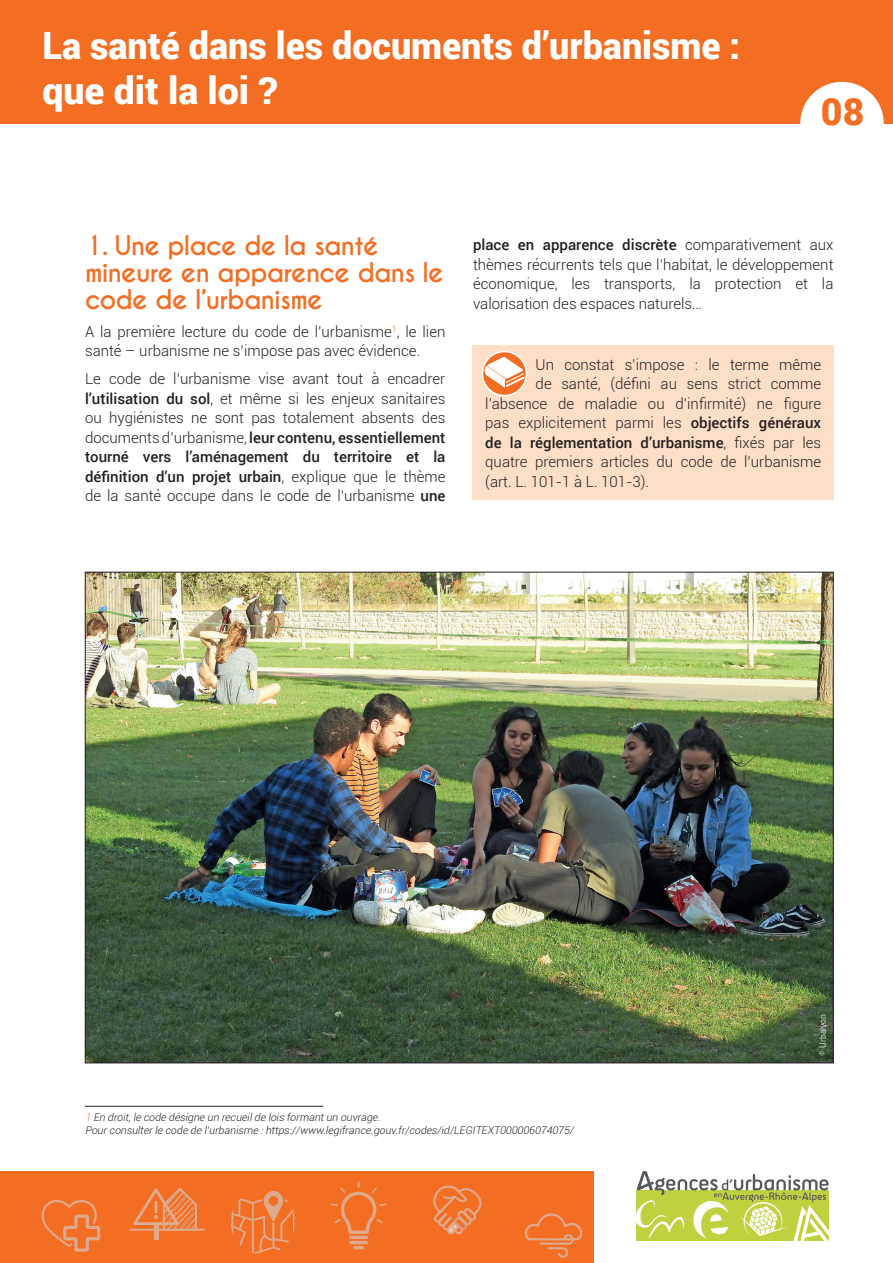
<style>
.page{position:relative;width:893px;height:1263px;background:#fff}
.page>*{position:absolute;margin:0;border:0;box-sizing:border-box;transform-origin:0 0}
.t1{font:900 37.5px/45px "Roboto";color:#fff;scale:.96 1}
.t2{font:900 37.5px "Roboto";color:#f36e23}
.t3{font:700 25.5px/27px "Caviar Dreams";letter-spacing:-.03em;color:#f36e23}
.t4{font:300 15px/19.5px "Roboto";color:#231f20;text-align:justify}
.t5{font:500 15px "Roboto";color:#231f20}
.t6{font:italic 300 10.5px/12.6px "Roboto";color:#231f20}
.t7{font:300 9px "Titillium";color:#fff}
.s1{font-weight:500}
.s2{font-weight:300}
.s3{color:#f36e23}
</style>
<div class="page">
<div style="left:0;top:0;width:893px;height:123px;background:#f36e23"></div>
<div style="left:472px;top:345px;width:362px;height:155px;background:#fddec7"></div>
<div style="left:482px;top:352px;width:44px;height:44px;background:#fef5ef;border-radius:50%"></div>
<svg style="left:483px;top:352px;width:43px;height:42px"></svg>
<svg style="left:506px;top:373px;width:18px;height:10px"></svg>
<div style="left:482px;top:351px;width:45px;height:45px;border:2px solid #fff;border-radius:50%"></div>
<hr style="left:85px;top:1106px;width:238px;height:1px;background:#231f20">
<img style="left:87px;top:574px;width:744px;height:487px">
<svg style="left:636px;top:1171px;width:193px;height:69px"></svg>
<div style="left:0;top:1171px;width:594px;height:92px;background:#f36e23"></div>
<svg style="left:42px;top:1200px;width:59px;height:52px"></svg>
<svg style="left:129px;top:1188px;width:69px;height:44px"></svg>
<hr style="left:154px;top:1223px;width:4px;height:17px;background:#deaa8d">
<hr style="left:130px;top:1229px;width:74px;height:2px;background:#d1d2d4">
<svg style="left:231px;top:1191px;width:64px;height:63px"></svg>
<hr style="left:351px;top:1236px;width:16px;height:3px;background:#d1d2d4">
<hr style="left:351px;top:1241px;width:16px;height:3px;background:#d1d2d4">
<svg style="left:355px;top:1246px;width:7px;height:3px"></svg>
<svg style="left:331px;top:1182px;width:55px;height:52px"></svg>
<svg style="left:433px;top:1185px;width:49px;height:50px"></svg>
<svg style="left:524px;top:1213px;width:59px;height:45px"></svg>
<div style="left:800px;top:82px;width:84px;height:83px;background:#fff;border-radius:50%"></div>
<h1 class="t1" style="left:43px;top:21px;width:728px">La santé dans les documents d’urbanisme : que dit la loi ?</h1>
<h1 class="t2" style="left:821px;top:86px;width:45px">08</h1>
<h2 class="t3" style="left:85px;top:232px;width:360px">1. Une place de la santé mineure en apparence dans le code de l’urbanisme</h2>
<p class="t4" style="left:85px;top:321px;width:362px">A la première lecture du code de l’urbanisme<sup>1</sup>, le lien santé – urbanisme ne s’impose pas avec évidence.</p>
<p class="t4" style="left:85px;top:368px;width:362px">Le code de l’urbanisme vise avant tout à encadrer <span class="s1">l’utilisation du sol</span>, et même si les enjeux sanitaires ou hygiénistes ne sont pas totalement absents des documents d’urbanisme, <span class="s1">leur contenu, essentiellement tourné vers l’aménagement du territoire et la définition d’un projet urbain</span>, explique que le thème de la santé occupe dans le code de l’urbanisme <span class="s1">une</span></p>
<p class="t4" style="left:473px;top:235px;width:362px"><span class="s1">place en apparence discrète</span> comparativement aux thèmes récurrents tels que l’habitat, le développement économique, les transports, la protection et la valorisation des espaces naturels…</p>
<p class="t4" style="left:536px;top:354px;width:287px">Un constat s’impose : le terme même</p>
<p class="t4" style="left:536px;top:373px;width:287px">de santé, (défini au sens strict comme</p>
<p class="t4" style="left:485px;top:393px;width:337px">l’absence de maladie ou d’infirmité) ne figure</p>
<p class="t4" style="left:485px;top:412px;width:337px">pas explicitement parmi les <span class="s1">objectifs généraux</span></p>
<p class="t5" style="left:485px;top:432px;width:337px">de la réglementation d’urbanisme<span class="s2">, fixés par les</span></p>
<p class="t4" style="left:485px;top:451px;width:337px">quatre premiers articles du code de l’urbanisme</p>
<p class="t4" style="left:485px;top:471px;width:165px">(art. L. 101-1 à L. 101-3).</p>
<p class="t7" style="left:816px;top:1056px;width:43px;rotate:-90deg">© Urbalyon</p>
<p class="t6" style="left:85px;top:1111px;width:493px"><span class="s3">1</span> En droit,le code désigne un recueilde lois formantun ouvrage.<br>Pourconsulterle code de l’urbanisme :https://www.legifrance.gouv.fr/codes/id/LEGITEXT000006074075/</p>
</div>
